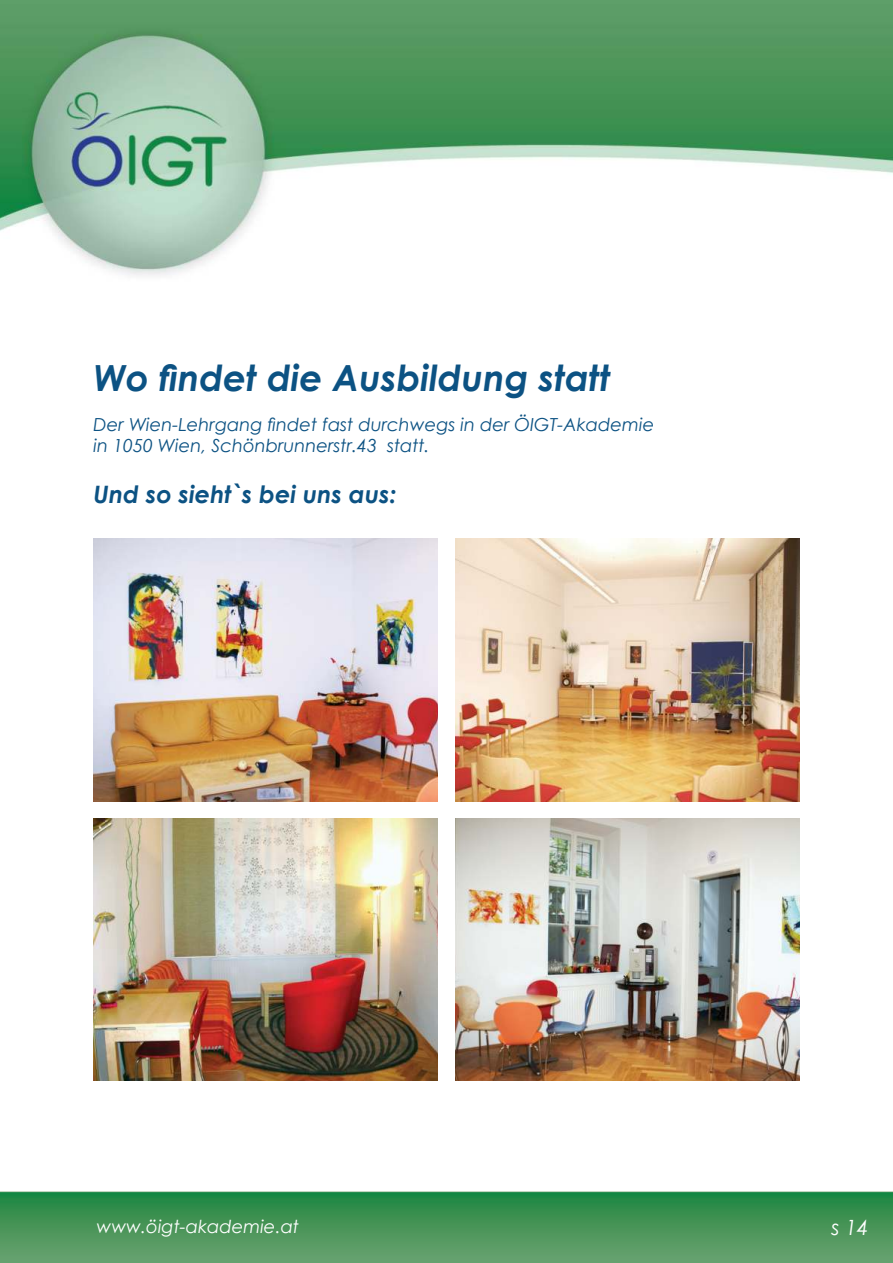
<style>
.page{position:relative;width:893px;height:1263px;background:#fff}
.page>*{position:absolute;margin:0;border:0;box-sizing:border-box;transform-origin:0 0}
.t1{font:italic 700 36px "Century Gothic";color:#0c5283}
.t2{font:italic 700 24px "Century Gothic";color:#0c5283}
.t3{font:italic 21px "Century Gothic";color:#fff}
.t4{font:italic 18px/21.6px "Century Gothic";color:#0c5283}
.t5{font:italic 18px "Century Gothic";color:#fff}
</style>
<div class="page">
<img style="left:0;top:1191px;width:893px;height:72px">
<img style="left:94px;top:538px;width:344px;height:263px">
<img style="left:455px;top:538px;width:344px;height:263px">
<img style="left:94px;top:818px;width:344px;height:263px">
<img style="left:455px;top:818px;width:344px;height:263px">
<img style="left:0;top:0;width:893px;height:276px">
<h1 class="t1" style="left:94px;top:355px;width:518px">Wo findet die Ausbildung statt</h1>
<p class="t4" style="left:94px;top:413px;width:562px">Der Wien-Lehrgang findet fast durchwegs in der ÖIGT-Akademie in 1050 Wien, Schönbrunnerstr.43 statt.</p>
<h2 class="t2" style="left:94px;top:483px;width:304px">Und so sieht`s bei uns aus:</h2>
<p class="t5" style="left:96px;top:1219px;width:204px">www.öigt-akademie.at</p>
<p class="t3" style="left:832px;top:1219px;width:39px">s 14</p>
</div>
